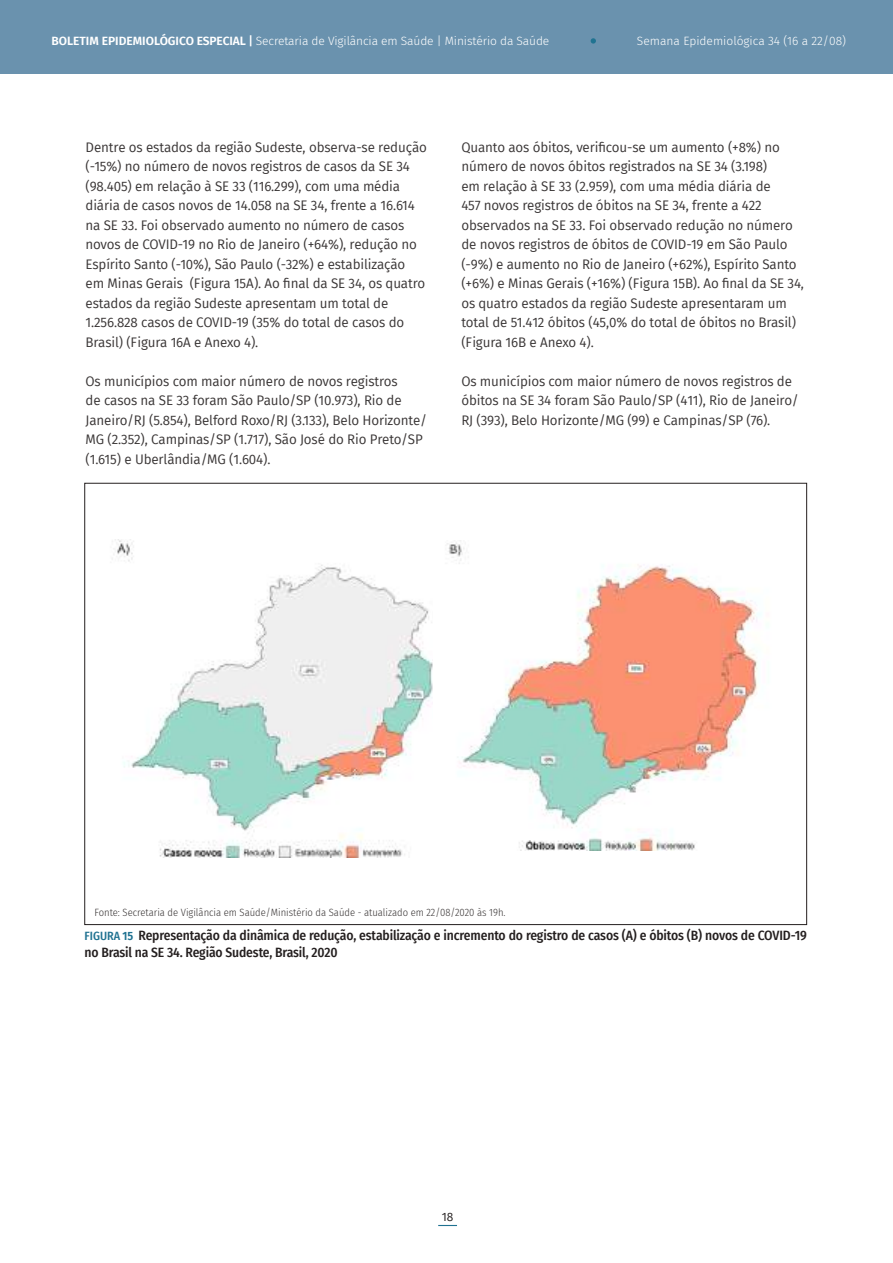
<style>
.page{position:relative;width:893px;height:1263px;background:#fff}
.page>*{position:absolute;margin:0;border:0;box-sizing:border-box;transform-origin:0 0}
.t1{font:13.5px/19.5px "Fira Sans";letter-spacing:-.01em;color:#393535}
.t2{font:500 13.5px/16.5px "Fira Sans Condensed";letter-spacing:-.01em;color:#241f1f}
.t3{font:300 12px "Fira Sans";letter-spacing:-.01em;color:#fff}
.t4{font:12px "Fira Sans";color:#241f1f}
.t5{font:300 10.5px "Fira Sans Condensed";color:#393535}
.s1{font-weight:600}
.s2{font-weight:500}
.s3{font-size:12px;color:#207291}
.s4{font-weight:600;font-size:12px;color:#207291}
</style>
<div class="page">
<div style="left:0;top:0;width:893px;height:74px;background:#6a92ae"></div>
<svg style="left:438px;top:1225px;width:19px;height:1px"></svg>
<svg style="left:591px;top:38px;width:5px;height:6px"></svg>
<img style="left:112px;top:539px;width:321px;height:319px">
<img style="left:447px;top:542px;width:314px;height:309px">
<p class="t3" style="left:51px;top:33px;width:499px"><span class="s1">BOLETIM EPIDEMIOLÓGICO ESPECIAL</span> <span class="s2">|</span> Secretaria de Vigilância em Saúde | Ministério da Saúde</p>
<p class="t3" style="left:637px;top:32px;width:211px">Semana Epidemiológica 34 (16 a 22/08)</p>
<p class="t1" style="left:86px;top:137px;width:343px">Dentre os estados da região Sudeste, observa-se redução (-15%) no número de novos registros de casos da SE 34 (98.405) em relação à SE 33 (116.299), com uma média diária de casos novos de 14.058 na SE 34, frente a 16.614 na SE 33. Foi observado aumento no número de casos novos de COVID-19 no Rio de Janeiro (+64%), redução no Espírito Santo (-10%), São Paulo (-32%) e estabilização em Minas Gerais (Figura 15A). Ao final da SE 34, os quatro estados da região Sudeste apresentam um total de 1.256.828 casos de COVID-19 (35% do total de casos do Brasil) (Figura 16A e Anexo 4).</p>
<p class="t1" style="left:86px;top:371px;width:343px">Os municípios com maior número de novos registros<br>de casos na SE 33 foram São Paulo/SP (10.973), Rio de Janeiro/RJ (5.854), Belford Roxo/RJ (3.133), Belo Horizonte/ MG (2.352), Campinas/SP (1.717), São José do Rio Preto/SP (1.615) e Uberlândia/MG (1.604).</p>
<p class="t1" style="left:461px;top:137px;width:344px">Quanto aos óbitos, verificou-se um aumento (+8%) no número de novos óbitos registrados na SE 34 (3.198)<br>em relação à SE 33 (2.959), com uma média diária de<br>457 novos registros de óbitos na SE 34, frente a 422 observados na SE 33. Foi observado redução no número de novos registros de óbitos de COVID-19 em São Paulo (-9%) e aumento no Rio de Janeiro (+62%), Espírito Santo (+6%) e Minas Gerais (+16%) (Figura 15B). Ao final da SE 34, os quatro estados da região Sudeste apresentaram um total de 51.412 óbitos (45,0% do total de óbitos no Brasil) (Figura 16B e Anexo 4).</p>
<p class="t1" style="left:461px;top:371px;width:339px">Os municípios com maior número de novos registros de óbitos na SE 34 foram São Paulo/SP (411), Rio de Janeiro/<br>RJ (393), Belo Horizonte/MG (99) e Campinas/SP (76).</p>
<p class="t5" style="left:95px;top:905px;width:412px">Fonte: Secretaria de Vigilância em Saúde/Ministério da Saúde - atualizado em 22/08/2020 às 19h.</p>
<p class="t2" style="left:85px;top:927px;width:724px"><span class="s3">FIGURA</span> <span class="s4">15</span> Representação da dinâmica de redução, estabilização e incremento do registro de casos (A) e óbitos (B) novos de COVID-19 no Brasil na SE 34. Região Sudeste, Brasil, 2020</p>
<p class="t4" style="left:442px;top:1207px;width:13px">18</p>
</div>
